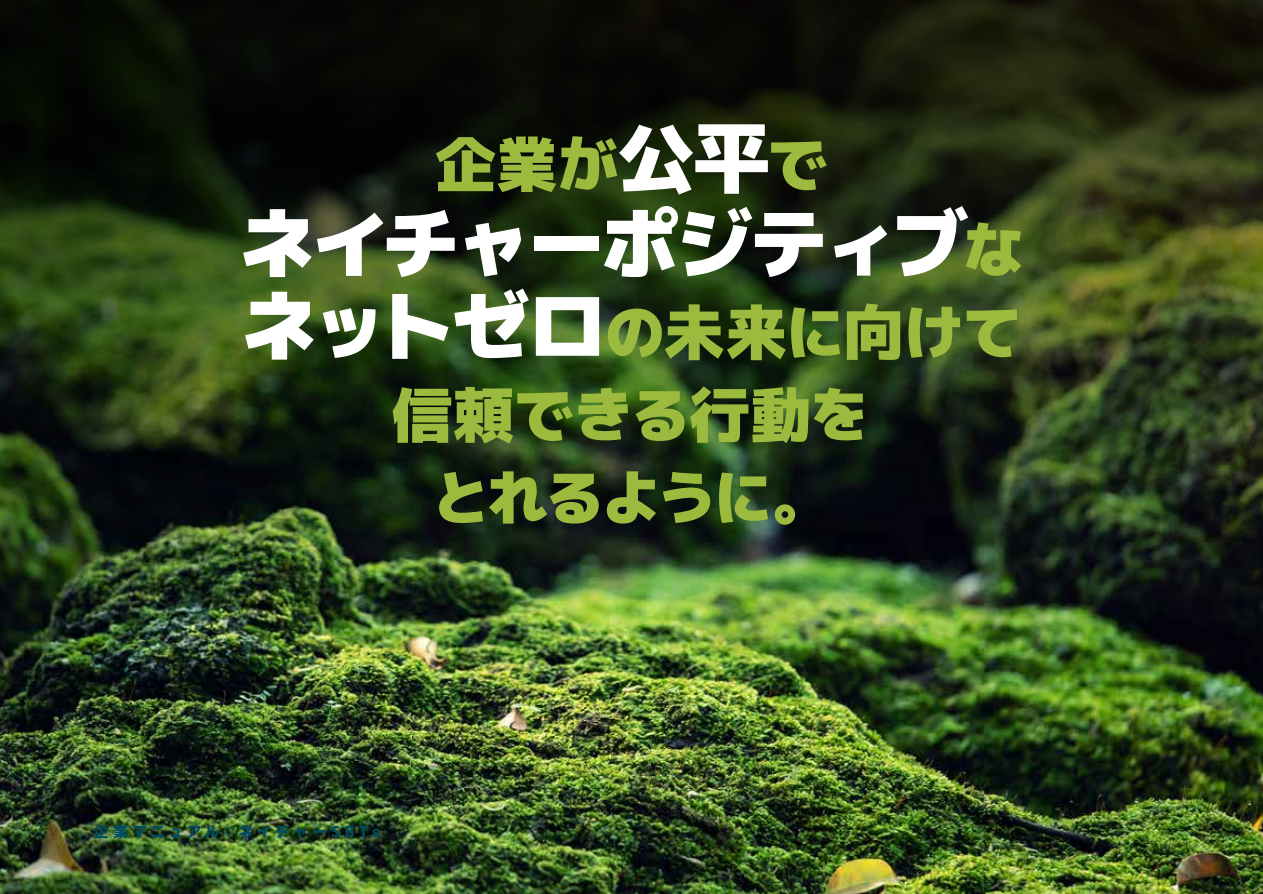
<style>
.page{position:relative;width:1263px;height:894px;background:#fff}
.page>*{position:absolute;margin:0;border:0;box-sizing:border-box;transform-origin:0 0}
.t1{font:900 77.1px "MPLUS1 p";letter-spacing:-.06em;color:#fff}
.t2{font:900 60px/82.5px "MPLUS1 p";letter-spacing:-.015em;color:#9cba3d;text-align:center}
.t3{font:800 15px "MPLUS1 p";letter-spacing:.23em;color:#004c63}
.s1{font-size:77.1px;color:#fff}
.s2{font-size:60px;color:#9cba3d}
</style>
<div class="page">
<img style="left:0;top:676px;width:1263px;height:217px">
<img style="left:0;top:0;width:1263px;height:676px">
<p class="t2" style="left:435px;top:123px;width:393px">企業が<span class="s1">公平</span>で</p>
<p class="t1" style="left:239px;top:189px;width:786px">ネイチャーポジティブ<span class="s2">な</span></p>
<p class="t2" style="left:241px;top:291px;width:782px"><span class="s1">ネットゼロ</span>の未来に向けて信頼できる行動を<br>とれるように。</p>
<p class="t3" style="left:94px;top:820px;width:288px">企業マニュアル：ネイチャーSBTs</p>
</div>
